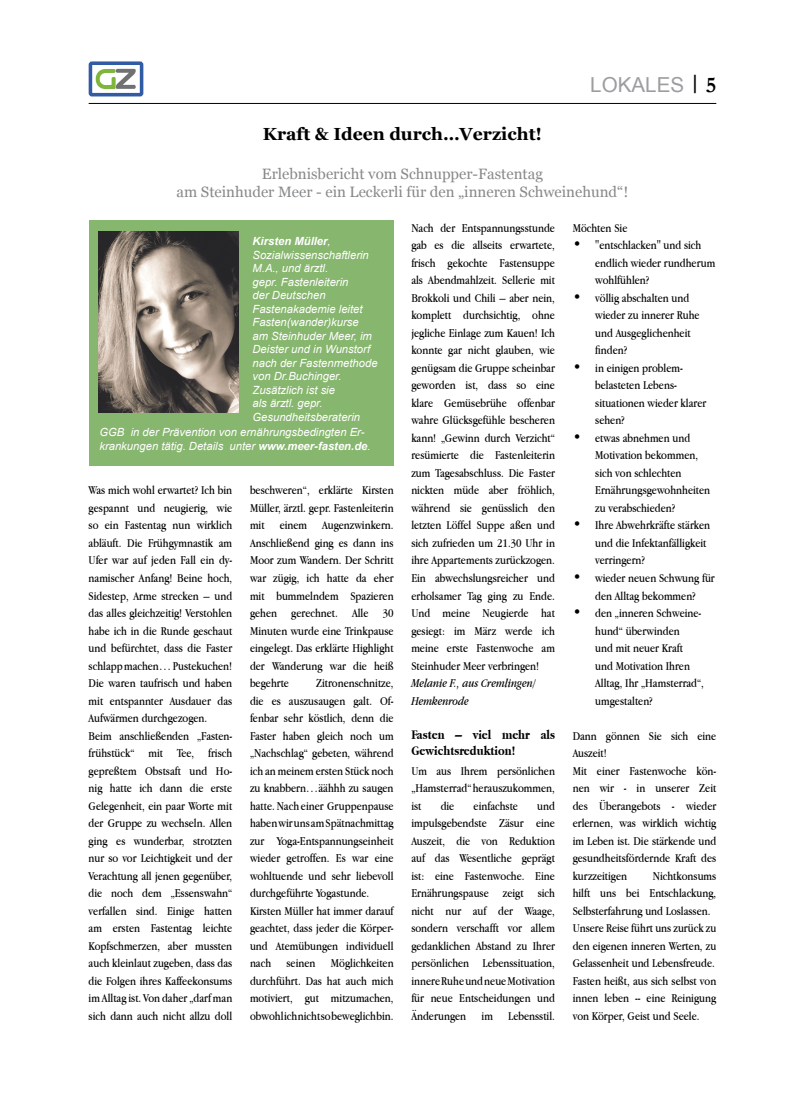
<style>
.page{position:relative;width:805px;height:1099px;background:#fff}
.page>*{position:absolute;margin:0;border:0;box-sizing:border-box;transform-origin:0 0}
.t1{font:20.62px "Arial";color:#9c9d9f}
.t2{font:700 17.5px "Georgia";color:#000}
.t3{font:15px "Georgia";color:#87888a}
.t4{font:700 13.75px/16.5px "Apple Garamond";color:#000}
.t5{font:12.5px/17.5px "Apple Garamond";color:#000;text-align:justify}
.t6{font:italic 12.5px/17.5px "Apple Garamond";color:#000}
.t7{font:italic 11.25px/13.5px "Arial";color:#fff}
.s1{font-family:"Garamond";font-weight:700;font-size:22.5px;color:#000}
.s2{font-weight:700}
.s3{font-size:15px}
</style>
<div class="page">
<hr style="left:89px;top:103px;width:627px;height:1px;background:#000">
<div style="left:89px;top:61px;width:54px;height:35px;border:4px solid #315ca3;border-radius:2px"></div>
<svg style="left:96px;top:69px;width:40px;height:20px"></svg>
<div style="left:89px;top:220px;width:304px;height:245px;background:#87b66e"></div>
<img style="left:99px;top:232px;width:139px;height:180px">
<p class="t1" style="left:590px;top:71px;width:128px">LOKALES <sup>|</sup> <span class="s1">5</span></p>
<p class="t2" style="left:263px;top:123px;width:281px">Kraft &amp; Ideen durch…Verzicht!</p>
<p class="t3" style="left:262px;top:165px;width:282px">Erlebnisbericht vom Schnupper-Fastentag</p>
<p class="t3" style="left:176px;top:182px;width:453px">am Steinhuder Meer - ein Leckerli für den „inneren Schweinehund“!</p>
<p class="t7" style="left:252px;top:234px;width:127px"><span class="s2">Kirsten Müller</span>,<br>Sozialwissenschaftlerin<br>M.A., und ärztl.<br>gepr. Fastenleiterin<br>der Deutschen<br>Fastenakademie leitet<br>Fasten(wander)kurse<br>am Steinhuder Meer, im<br>Deister und in Wunstorf nach der Fastenmethode von Dr.Buchinger.</p>
<p class="t7" style="left:252px;top:383px;width:109px">Zusätzlich ist sie<br>als ärztl. gepr.<br>Gesundheitsberaterin</p>
<p class="t7" style="left:99px;top:426px;width:272px">GGB in der Prävention von ernährungsbedingten Er&shy;krankungen tätig. Details unter <span class="s2">www.meer-fasten.de</span>.</p>
<p class="t5" style="left:89px;top:481px;width:145px">Was mich wohl erwartet? Ich bin gespannt und neugierig, wie so ein Fastentag nun wirklich abläuft. Die Frühgymnastik am Ufer war auf jeden Fall ein dy&shy;namischer Anfang! Beine hoch, Sidestep, Arme strecken – und das alles gleichzeitig! Verstohlen habe ich in die Runde geschaut und befürchtet, dass die Faster schlapp machen… Pustekuchen!<br>Die waren taufrisch und haben mit entspannter Ausdauer das Aufwärmen durchgezogen.</p>
<p class="t5" style="left:89px;top:726px;width:145px">Beim anschließenden „Fasten&shy;frühstück“ mit Tee, frisch gepreßtem Obstsaft und Ho&shy;nig hatte ich dann die erste Gelegenheit, ein paar Worte mit der Gruppe zu wechseln. Allen ging es wunderbar, strotzten nur so vor Leichtigkeit und der Verachtung all jenen gegenüber, die noch dem „Essenswahn“ verfallen sind. Einige hatten am ersten Fastentag leichte Kopfschmerzen, aber mussten auch kleinlaut zugeben, dass das die Folgen ihres Kaffeekonsums im Alltag ist. Von daher „darf man sich dann auch nicht allzu doll</p>
<p class="t5" style="left:250px;top:481px;width:145px">beschweren“, erklärte Kirsten Müller, ärztl. gepr. Fastenleiterin mit einem Augenzwinkern.<br>Anschließend ging es dann ins Moor zum Wandern. Der Schritt war zügig, ich hatte da eher mit bummelndem Spazieren gehen gerechnet. Alle 30<br>Minuten wurde eine Trinkpause eingelegt. Das erklärte Highlight der Wanderung war die heiß begehrte</p>
<p class="t5" style="left:250px;top:674px;width:145px;text-indent:66px">Zitronenschnitze, die es auszusaugen galt. Of&shy;fenbar sehr köstlich, denn die Faster haben gleich noch um „Nachschlag“ gebeten, während ich an meinem ersten Stück noch zu knabbern…äähhh zu saugen hatte. Nach einer Gruppenpause haben wir uns am Spätnachmittag zur Yoga-Entspannungseinheit wieder getroffen. Es war eine wohltuende und sehr liebevoll durchgeführte Yogastunde.</p>
<p class="t5" style="left:250px;top:901px;width:145px">Kirsten Müller hat immer darauf geachtet, dass jeder die Körper&shy;und Atemübungen individuell nach seinen Möglichkeiten durchführt. Das hat auch mich motiviert, gut mitzumachen, obwohl ich nicht so beweglich bin.</p>
<p class="t5" style="left:411px;top:219px;width:145px">Nach der Entspannungsstunde gab es die allseits erwartete, frisch gekochte Fastensuppe als Abendmahlzeit. Sellerie mit Brokkoli und Chili – aber nein, komplett durchsichtig, ohne jegliche Einlage zum Kauen! Ich konnte gar nicht glauben, wie genügsam die Gruppe scheinbar geworden ist, dass so eine klare Gemüsebrühe offenbar wahre Glücksgefühle bescheren kann! „Gewinn durch Verzicht“ resümierte die Fastenleiterin zum Tagesabschluss. Die Faster nickten müde aber fröhlich, während sie genüsslich den letzten Löffel Suppe aßen und sich zufrieden um 21.30 Uhr in ihre Appartements zurückzogen.<br>Ein abwechslungsreicher und erholsamer Tag ging zu Ende.<br>Und meine Neugierde hat gesiegt: im März werde ich meine erste Fastenwoche am Steinhuder Meer verbringen!</p>
<p class="t6" style="left:411px;top:674px;width:126px">Melanie F., aus Cremlingen/<br>Hemkenrode</p>
<p class="t4" style="left:411px;top:726px;width:145px">Fasten – viel mehr als<br>Gewichtsreduktion!</p>
<p class="t5" style="left:411px;top:761px;width:145px">Um aus Ihrem persönlichen „Hamsterrad“ herauszukommen, ist</p>
<p class="t5" style="left:411px;top:796px;width:145px;text-indent:126px">und impulsgebendste Zäsur eine Auszeit, die von Reduktion auf das Wesentliche geprägt ist: eine Fastenwoche. Eine Ernährungspause zeigt sich nicht nur auf der Waage, sondern verschafft vor allem gedanklichen Abstand zu Ihrer persönlichen Lebenssituation, innere Ruhe und neue Motivation für neue Entscheidungen und Änderungen im Lebensstil.</p>
<p class="t5" style="left:440px;top:796px;width:15px">die</p>
<p class="t5" style="left:473px;top:796px;width:46px">einfachste</p>
<p class="t5" style="left:572px;top:219px;width:56px">Möchten Sie</p>
<p class="t5" style="left:595px;top:236px;width:122px;text-align:left;text-indent:-22px"><span class="s3">•</span> "entschlacken" und sich endlich wieder rundherum wohlfühlen?</p>
<p class="t5" style="left:595px;top:289px;width:106px;text-align:left;text-indent:-22px"><span class="s3">•</span> völlig abschalten und wieder zu innerer Ruhe und Ausgeglichenheit finden?</p>
<p class="t5" style="left:595px;top:359px;width:113px;text-align:left;text-indent:-22px"><span class="s3">•</span> in einigen problem&shy;belasteten Lebens&shy;situationen wieder klarer sehen?</p>
<p class="t5" style="left:595px;top:429px;width:116px;text-align:left;text-indent:-22px"><span class="s3">•</span> etwas abnehmen und<br>Motivation bekommen, sich von schlechten<br>Ernährungsgewohnheiten zu verabschieden?</p>
<p class="t5" style="left:595px;top:516px;width:116px;text-align:left;text-indent:-22px"><span class="s3">•</span> Ihre Abwehrkräfte stärken und die Infektanfälligkeit verringern?</p>
<p class="t5" style="left:572px;top:569px;width:144px;text-align:center"><span class="s3">•</span> wieder neuen Schwung für den Alltag bekommen?</p>
<p class="t5" style="left:595px;top:604px;width:110px;text-align:left;text-indent:-22px"><span class="s3">•</span> den „inneren Schweine&shy;hund“ überwinden<br>und mit neuer Kraft<br>und Motivation Ihren<br>Alltag, Ihr „Hamsterrad“, umgestalten?</p>
<p class="t5" style="left:572px;top:726px;width:145px">Dann gönnen Sie sich eine<br>Auszeit!</p>
<p class="t5" style="left:572px;top:761px;width:145px">Mit einer Fastenwoche kön&shy;nen wir - in unserer Zeit des Überangebots - wieder erlernen, was wirklich wichtig im Leben ist. Die stärkende und gesundheitsfördernde Kraft des kurzzeitigen</p>
<p class="t5" style="left:572px;top:866px;width:145px;text-indent:80px">Nichtkonsums hilft uns bei Entschlackung, Selbsterfahrung und Loslassen.</p>
<p class="t5" style="left:572px;top:919px;width:145px">Unsere Reise führt uns zurück zu den eigenen inneren Werten, zu Gelassenheit und Lebensfreude.</p>
<p class="t5" style="left:572px;top:971px;width:145px">Fasten heißt, aus sich selbst von innen leben -- eine Reinigung von Körper, Geist und Seele.</p>
</div>
